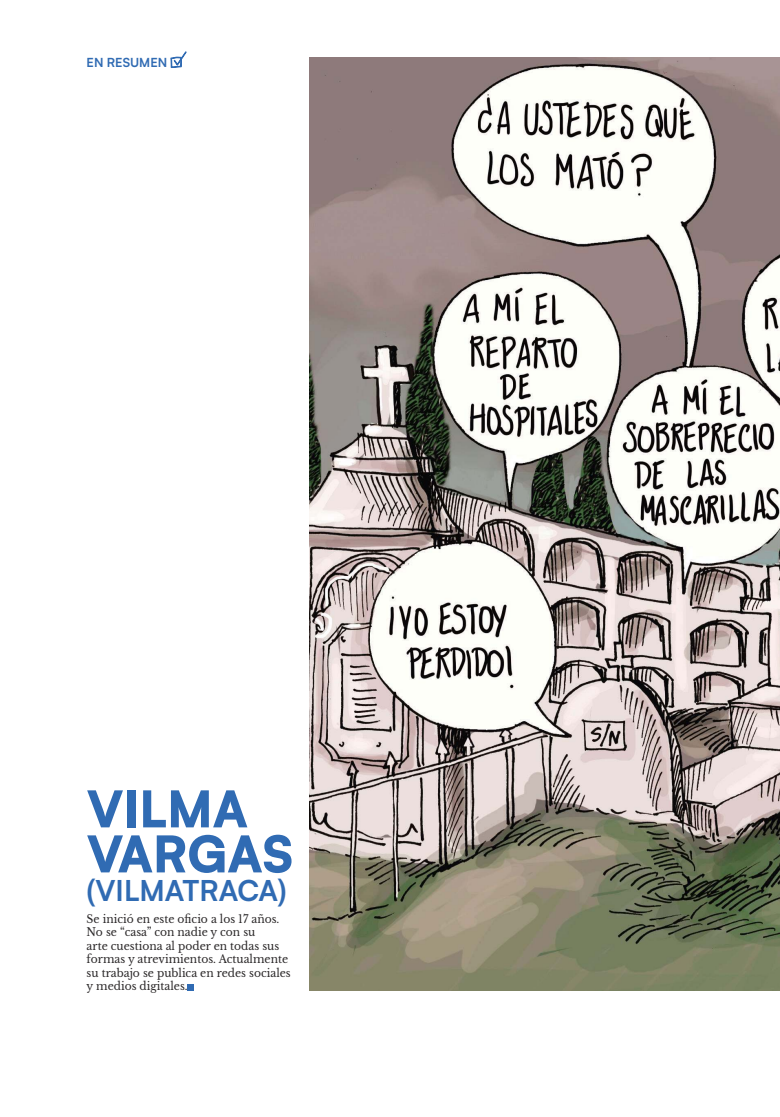
<style>
.page{position:relative;width:780px;height:1117px;background:#fff}
.page>*{position:absolute;margin:0;border:0;box-sizing:border-box;transform-origin:0 0}
.t1{font:900 50px/45px "Satoshi";color:#306bb3}
.t2{font:700 28.75px "Satoshi";color:#306bb3}
.t3{font:700 12.5px "Satoshi";color:#306bb3}
.t4{font:11.25px/13.5px "Libre Baskerville";color:#2b2829;scale:.95 1}
</style>
<div class="page">
<div style="left:188px;top:983px;width:6px;height:7px;background:#306bb3"></div>
<svg style="left:171px;top:51px;width:15px;height:17px"></svg>
<img style="left:309px;top:58px;width:471px;height:932px">
<p class="t3" style="left:87px;top:55px;width:82px">EN RESUMEN</p>
<h1 class="t1" style="left:87px;top:787px;width:208px">VILMA<br>VARGAS</h1>
<h2 class="t2" style="left:87px;top:874px;width:202px">(VILMATRACA)</h2>
<p class="t4" style="left:87px;top:911px;width:216px">Se inició en este o昀椀cio a los 17 años.<br>No se “casa” con nadie y con su<br>arte cuestiona al poder en todas sus formas y atrevimientos. Actualmente su trabajo se publica en redes sociales y medios digitales.</p>
</div>
